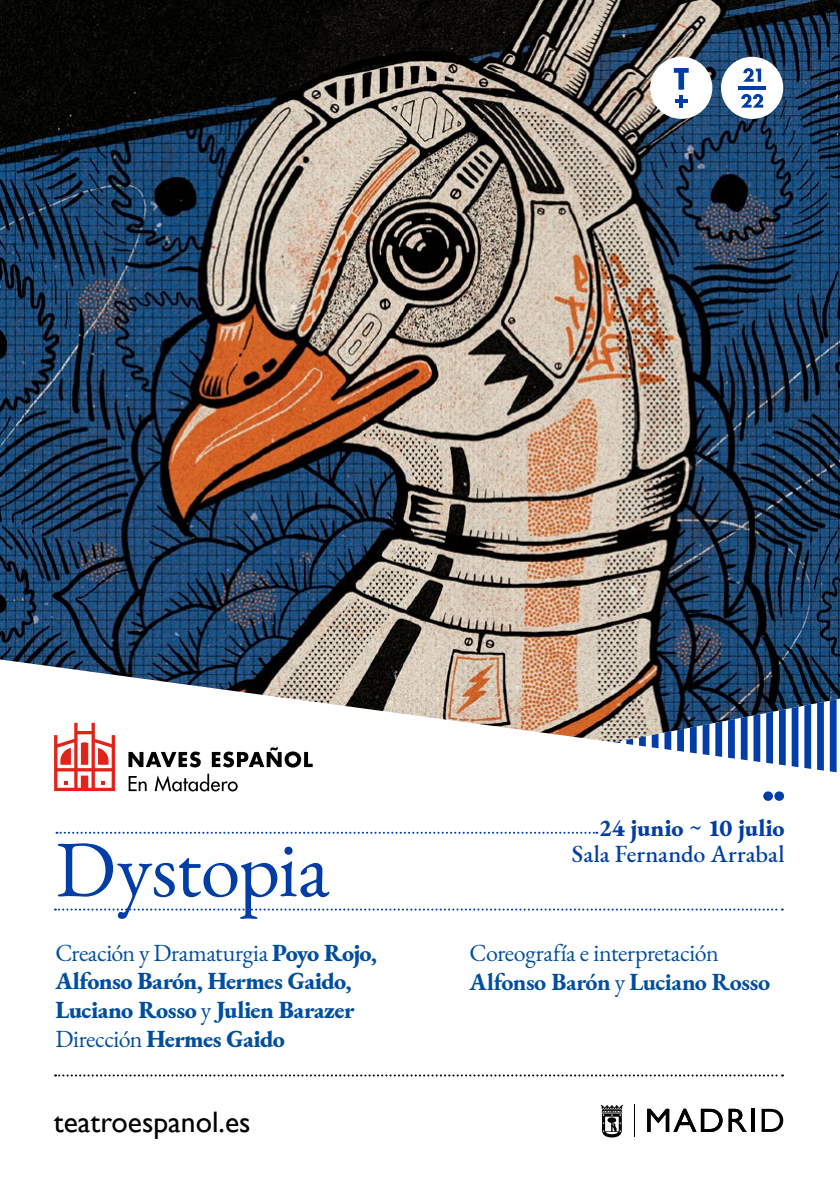
<style>
.page{position:relative;width:840px;height:1191px;background:#fff}
.page>*{position:absolute;margin:0;border:0;box-sizing:border-box;transform-origin:0 0}
.t1{font:80px "EB Garamond";letter-spacing:-.01em;color:#003da6}
.t2{font:29.6px "Gill Sans";color:#000}
.t3{font:800 24px/28.8px "EB Garamond";letter-spacing:-.025em;color:#004e9e}
.t4{font:24px/28.8px "EB Garamond";letter-spacing:-.015em;color:#004e9e}
.t5{font:500 24px/26px "EB Garamond";color:#003da6;text-align:right}
.s1{font-weight:400}
.s2{font-weight:800}
.s3{font-weight:700}
</style>
<div class="page">
<img style="left:0;top:0;width:839px;height:659px">
<img style="left:0;top:659px;width:839px;height:114px">
<div style="left:720px;top:57px;width:62px;height:62px;background:#fff;border-radius:50%"></div>
<svg style="left:741px;top:94px;width:21px;height:14px"></svg>
<svg style="left:743px;top:68px;width:17px;height:14px"></svg>
<hr style="left:737px;top:86px;width:28px;height:4px;background:#003da6">
<div style="left:649px;top:57px;width:63px;height:62px;background:#fff;border-radius:50%"></div>
<svg style="left:673px;top:68px;width:15px;height:40px"></svg>
<hr style="left:674px;top:99px;width:13px;height:4px;background:#003da6">
<svg style="left:54px;top:709px;width:731px;height:429px"></svg>
<div style="left:774px;top:791px;width:9px;height:10px;background:#003da6;border-radius:50%"></div>
<svg style="left:762px;top:791px;width:10px;height:10px"></svg>
<h1 class="t1" style="left:55px;top:817px;width:275px">Dystopia</h1>
<p class="t3" style="left:55px;top:938px;width:323px"><span class="s1">Creación y Dramaturgia</span> Poyo Rojo,<br>Alfonso Barón, Hermes Gaido,<br>Luciano Rosso <span class="s1">y</span> Julien Barazer<br><span class="s1">Dirección</span> Hermes Gaido</p>
<p class="t2" style="left:54px;top:1104px;width:198px">teatroespanol.es</p>
<p class="t5" style="left:571px;top:815px;width:214px"><span class="s2">24 junio</span> ~ <span class="s2">10 julio<br></span>Sala Fernando Arrabal</p>
<p class="t4" style="left:469px;top:939px;width:302px">Coreografía e interpretación<br><span class="s3">Alfonso Barón</span> y <span class="s3">Luciano Rosso</span></p>
</div>
